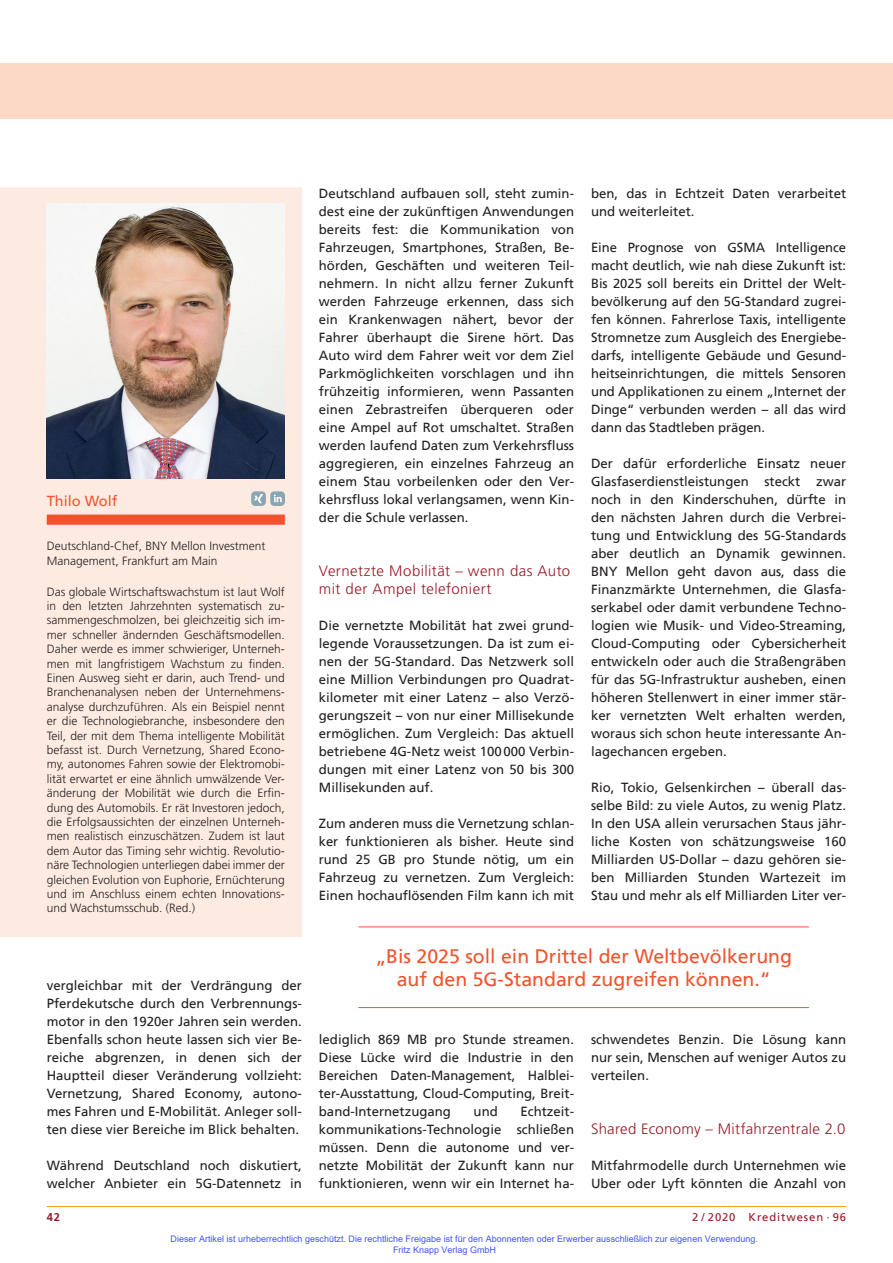
<style>
.page{position:relative;width:893px;height:1263px;background:#fff}
.page>*{position:absolute;margin:0;border:0;box-sizing:border-box;transform-origin:0 0}
.t1{font:19.5px/22.5px "Frutiger";color:#f0542e;text-align:center}
.t2{font:300 15px/18px "Frutiger";letter-spacing:.025em;color:#981a26}
.t3{font:14.55px "Frutiger";color:#f0542e}
.t4{font:13.2px/18px "Frutiger";color:#231f20;text-align:justify}
.t5{font:300 12px/14.4px "Frutiger";color:#231f20}
.t6{font:11.25px "Frutiger";letter-spacing:.08em;color:#981a26}
.t7{font:700 11.25px "Frutiger";color:#981a26}
.t8{font:9px/10.8px "Arial";color:#4054ff}
</style>
<div class="page">
<div style="left:0;top:64px;width:893px;height:55px;background:#fcd9c7"></div>
<hr style="left:47px;top:1206px;width:799px;height:1px;background:#f1a31e">
<div style="left:0;top:187px;width:302px;height:749px;background:#fdebe1"></div>
<div style="left:47px;top:514px;width:238px;height:11px;background:#f0542e"></div>
<img style="left:47px;top:204px;width:238px;height:274px">
<svg style="left:251px;top:491px;width:34px;height:15px"></svg>
<hr style="left:358px;top:926px;width:451px;height:1px;background:#f0542e">
<hr style="left:358px;top:1007px;width:451px;height:1px;background:#f0542e">
<p class="t3" style="left:47px;top:494px;width:72px">Thilo Wolf</p>
<p class="t5" style="left:47px;top:539px;width:220px">Deutschland-Chef, BNY Mellon Investment<br>Management, Frankfurt am Main</p>
<p class="t5" style="left:47px;top:584px;width:240px;text-align:justify">Das globale Wirtschaftswachstum ist laut Wolf in den letzten Jahrzehnten systematisch zu&shy;sammengeschmolzen, bei gleichzeitig sich im&shy;mer schneller ändernden Geschäftsmodellen.<br>Daher werde es immer schwieriger, Unterneh&shy;men mit langfristigem Wachstum zu finden.<br>Einen Ausweg sieht er darin, auch Trend- und Branchenanalysen neben der Unternehmens&shy;analyse durchzuführen. Als ein Beispiel nennt er die Technologiebranche, insbesondere den Teil, der mit dem Thema intelligente Mobilität befasst ist. Durch Vernetzung, Shared Econo&shy;my, autonomes Fahren sowie der Elektromobi&shy;lität erwartet er eine ähnlich umwälzende Ver&shy;änderung der Mobilität wie durch die Erfin&shy;dung des Automobils. Er rät Investoren jedoch, die Erfolgsaussichten der einzelnen Unterneh&shy;men realistisch einzuschätzen. Zudem ist laut dem Autor das Timing sehr wichtig. Revolutio&shy;näre Technologien unterliegen dabei immer der gleichen Evolution von Euphorie, Ernüchterung und im Anschluss einem echten Innovations&shy;und Wachstumsschub. (Red.)</p>
<p class="t4" style="left:47px;top:977px;width:257px">vergleichbar mit der Verdrängung der Pferdekutsche durch den Verbrennungs&shy;motor in den 1920er Jahren sein werden.<br>Ebenfalls schon heute lassen sich vier Be&shy;reiche abgrenzen, in denen sich der Hauptteil dieser Veränderung vollzieht:<br>Vernetzung, Shared Economy, autono&shy;mes Fahren und E-Mobilität. Anleger soll&shy;ten diese vier Bereiche im Blick behalten.</p>
<p class="t4" style="left:47px;top:1157px;width:257px">Während Deutschland noch diskutiert, welcher Anbieter ein 5G-Datennetz in</p>
<p class="t4" style="left:319px;top:185px;width:257px">Deutschland aufbauen soll, steht zumin&shy;dest eine der zukünftigen Anwendungen bereits fest: die Kommunikation von Fahrzeugen, Smartphones, Straßen, Be&shy;hörden, Geschäften und weiteren Teil&shy;nehmern. In nicht allzu ferner Zukunft werden Fahrzeuge erkennen, dass sich ein Krankenwagen nähert, bevor der Fahrer überhaupt die Sirene hört. Das Auto wird dem Fahrer weit vor dem Ziel Parkmöglichkeiten vorschlagen und ihn frühzeitig informieren, wenn Passanten einen Zebrastreifen überqueren oder eine Ampel auf Rot umschaltet. Straßen werden laufend Daten zum Verkehrsfluss aggregieren, ein einzelnes Fahrzeug an einem Stau vorbeilenken oder den Ver&shy;kehrsfluss lokal verlangsamen, wenn Kin&shy;der die Schule verlassen.</p>
<p class="t2" style="left:319px;top:562px;width:253px">Vernetzte Mobilität – wenn das Auto mit der Ampel telefoniert</p>
<p class="t4" style="left:319px;top:617px;width:257px">Die vernetzte Mobilität hat zwei grund&shy;legende Voraussetzungen. Da ist zum ei&shy;nen der 5G-Standard. Das Netzwerk soll eine Million Verbindungen pro Quadrat&shy;kilometer mit einer Latenz – also Verzö&shy;gerungszeit – von nur einer Millisekunde ermöglichen. Zum Vergleich: Das aktuell betriebene 4G-Netz weist 100000 Verbin&shy;dungen mit einer Latenz von 50 bis 300<br>Millisekunden auf.</p>
<p class="t4" style="left:319px;top:815px;width:257px">Zum anderen muss die Vernetzung schlan&shy;ker funktionieren als bisher. Heute sind rund 25 GB pro Stunde nötig, um ein Fahrzeug zu vernetzen. Zum Vergleich:<br>Einen hochauflösenden Film kann ich mit</p>
<p class="t4" style="left:591px;top:185px;width:257px">ben, das in Echtzeit Daten verarbeitet und weiterleitet.</p>
<p class="t4" style="left:591px;top:239px;width:257px">Eine Prognose von GSMA Intelligence macht deutlich, wie nah diese Zukunft ist:<br>Bis 2025 soll bereits ein Drittel der Welt&shy;bevölkerung auf den 5G-Standard zugrei&shy;fen können. Fahrerlose Taxis, intelligente Stromnetze zum Ausgleich des Energiebe&shy;darfs, intelligente Gebäude und Gesund&shy;heitseinrichtungen, die mittels Sensoren und Applikationen zu einem „Internet der Dinge“ verbunden werden – all das wird dann das Stadtleben prägen.</p>
<p class="t4" style="left:591px;top:455px;width:257px">Der dafür erforderliche Einsatz neuer Glasfaserdienstleistungen steckt zwar noch in den Kinderschuhen, dürfte in den nächsten Jahren durch die Verbrei&shy;tung und Entwicklung des 5G-Standards aber deutlich an Dynamik gewinnen.<br>BNY Mellon geht davon aus, dass die Finanzmärkte Unternehmen, die Glasfa&shy;serkabel oder damit verbundene Techno&shy;logien wie Musik- und Video-Streaming, Cloud-Computing oder Cybersicherheit entwickeln oder auch die Straßengräben für das 5G-Infrastruktur ausheben, einen höheren Stellenwert in einer immer stär&shy;ker vernetzten Welt erhalten werden, woraus sich schon heute interessante An&shy;lagechancen ergeben.</p>
<p class="t4" style="left:591px;top:779px;width:257px">Rio, Tokio, Gelsenkirchen – überall das&shy;selbe Bild: zu viele Autos, zu wenig Platz.<br>In den USA allein verursachen Staus jähr&shy;liche Kosten von schätzungsweise 160<br>Milliarden US-Dollar – dazu gehören sie&shy;ben Milliarden Stunden Wartezeit im Stau und mehr als elf Milliarden Liter ver-</p>
<h1 class="t1" style="left:375px;top:946px;width:418px">„Bis 2025 soll ein Drittel der Weltbevölkerung auf den 5G-Standard zugreifen können.“</h1>
<p class="t4" style="left:319px;top:1031px;width:257px">lediglich 869 MB pro Stunde streamen.<br>Diese Lücke wird die Industrie in den Bereichen Daten-Management, Halblei&shy;ter-Ausstattung, Cloud-Computing, Breit&shy;band-Internetzugang</p>
<p class="t4" style="left:319px;top:1103px;width:257px;text-indent:202px">Echtzeit&shy;kommunikations-Technologie schließen müssen. Denn die autonome und ver&shy;netzte Mobilität der Zukunft kann nur funktionieren, wenn wir ein Internet ha-</p>
<p class="t4" style="left:474px;top:1103px;width:26px">und</p>
<p class="t4" style="left:591px;top:1031px;width:257px">schwendetes Benzin. Die Lösung kann nur sein, Menschen auf weniger Autos zu verteilen.</p>
<p class="t2" style="left:591px;top:1120px;width:256px">Shared Economy – Mitfahrzentrale 2.0</p>
<p class="t4" style="left:591px;top:1157px;width:257px">Mitfahrmodelle durch Unternehmen wie<br>Uber oder Lyft könnten die Anzahl von</p>
<p class="t7" style="left:47px;top:1211px;width:15px">42</p>
<p class="t6" style="left:692px;top:1211px;width:156px">2 / 2020 Kreditwesen · 96</p>
<p class="t8" style="left:393px;top:1233px;width:366px;text-indent:-223px">Dieser Artikel ist urheberrechtlich geschützt. Die rechtliche Freigabe ist für den Abonnenten oder Erwerber ausschließlich zur eigenen Verwendung.<br>Fritz Knapp Verlag GmbH</p>
</div>
